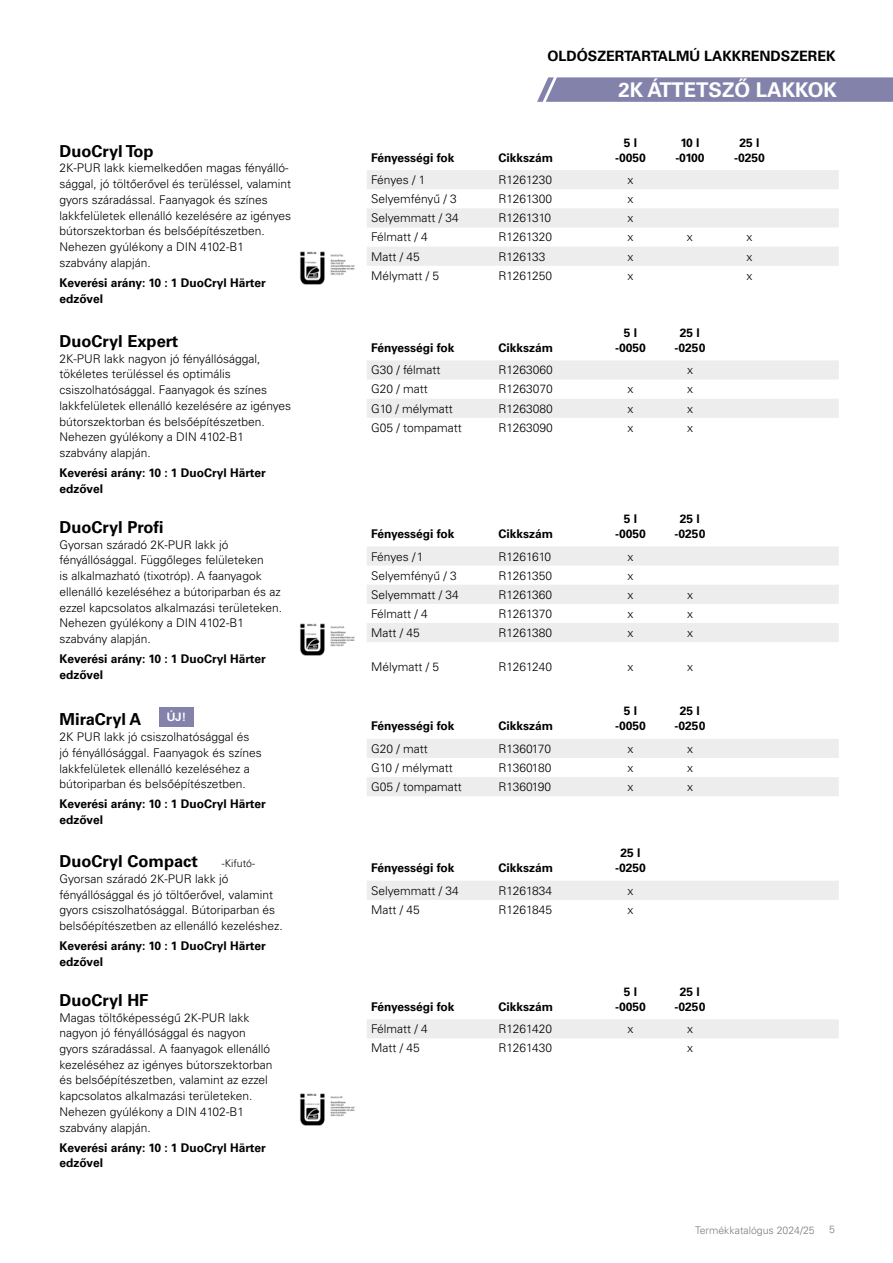
<style>
.page{position:relative;width:893px;height:1263px;background:#fff}
.page>*{position:absolute;margin:0;border:0;box-sizing:border-box;transform-origin:0 0}
.t1{font:700 20.25px "Univers LTCYR 65";color:#fff}
.t2{font:700 16.5px "Univers LT Pro 65";color:#000}
.t3{font:700 14.25px "Univers LTCYR 65";color:#000}
.t4{font:300 12px/15.8px "Univers LT Pro 45";color:#000}
.t5{font:700 12px/15px "Univers LT Pro 65";color:#000;text-align:center}
.t6{font:700 11.55px "Univers LT Pro 65";color:#fff}
.t7{font:300 10.5px "Univers LT Pro 45";color:#7c7b7b}
.t8{font:300 10.5px "Univers LT Pro 45";color:#000}
</style>
<div class="page">
<svg style="left:537px;top:77px;width:356px;height:25px;background:#8887ae"></svg>
<svg style="left:367px;top:170px;width:472px;height:730px"></svg>
<div style="left:367px;top:1019px;width:472px;height:19px;background:#ededed"></div>
<img style="left:300px;top:252px;width:55px;height:33px">
<img style="left:300px;top:623px;width:55px;height:33px">
<div style="left:159px;top:707px;width:35px;height:19px;background:#8382ab"></div>
<img style="left:300px;top:1093px;width:55px;height:33px">
<h2 class="t2" style="left:60px;top:141px;width:96px">DuoCryl Top</h2>
<p class="t4" style="left:60px;top:160px;width:233px">2K-PUR lakk kiemelkedően magas fényálló&shy;sággal, jó töltőerővel és terüléssel, valamint gyors száradással. Faanyagok és színes lakkfelületek ellenálló kezelésére az igényes bútorszektorban és belsőépítészetben.<br>Nehezen gyúlékony a DIN 4102-B1 szabvány alapján.</p>
<p class="t5" style="left:60px;top:275px;width:208px;line-height:15.8px;text-align:left">Keverési arány: 10 : 1 DuoCryl Härter edzővel</p>
<h2 class="t2" style="left:60px;top:331px;width:120px">DuoCryl Expert</h2>
<p class="t4" style="left:60px;top:350px;width:233px">2K-PUR lakk nagyon jó fényállósággal, tökéletes terüléssel és optimális csiszolhatósággal. Faanyagok és színes lakkfelületek ellenálló kezelésére az igényes bútorszektorban és belsőépítészetben.<br>Nehezen gyúlékony a DIN 4102-B1 szabvány alapján.</p>
<p class="t5" style="left:60px;top:465px;width:208px;line-height:15.8px;text-align:left">Keverési arány: 10 : 1 DuoCryl Härter edzővel</p>
<h2 class="t2" style="left:60px;top:517px;width:106px">DuoCryl Profi</h2>
<p class="t4" style="left:60px;top:536px;width:224px">Gyorsan száradó 2K-PUR lakk jó fényállósággal. Függőleges felületeken<br>is alkalmazható (tixotróp). A faanyagok ellenálló kezeléséhez a bútoriparban és az ezzel kapcsolatos alkalmazási területeken.<br>Nehezen gyúlékony a DIN 4102-B1 szabvány alapján.</p>
<p class="t5" style="left:60px;top:651px;width:208px;line-height:15.8px;text-align:left">Keverési arány: 10 : 1 DuoCryl Härter edzővel</p>
<p class="t6" style="left:167px;top:710px;width:21px">ÚJ!</p>
<h2 class="t2" style="left:60px;top:710px;width:83px">MiraCryl A</h2>
<p class="t4" style="left:60px;top:729px;width:204px">2K PUR lakk jó csiszolhatósággal és<br>jó fényállósággal. Faanyagok és színes lakkfelületek ellenálló kezeléséhez a bútoriparban és belsőépítészetben.</p>
<p class="t5" style="left:60px;top:796px;width:208px;line-height:15.8px;text-align:left">Keverési arány: 10 : 1 DuoCryl Härter edzővel</p>
<h2 class="t2" style="left:60px;top:851px;width:140px">DuoCryl Compact</h2>
<p class="t4" style="left:60px;top:871px;width:225px">Gyorsan száradó 2K-PUR lakk jó fényállósággal és jó töltőerővel, valamint gyors csiszolhatósággal. Bútoriparban és belsőépítészetben az ellenálló kezeléshez.</p>
<p class="t5" style="left:60px;top:938px;width:208px;line-height:15.8px;text-align:left">Keverési arány: 10 : 1 DuoCryl Härter edzővel</p>
<p class="t8" style="left:222px;top:857px;width:35px">-Kifutó-</p>
<h2 class="t2" style="left:60px;top:990px;width:90px">DuoCryl HF</h2>
<p class="t4" style="left:60px;top:1009px;width:214px">Magas töltőképességű 2K-PUR lakk nagyon jó fényállósággal és nagyon gyors száradással. A faanyagok ellenálló kezeléséhez az igényes bútorszektorban és belsőépítészetben, valamint az ezzel kapcsolatos alkalmazási területeken.<br>Nehezen gyúlékony a DIN 4102-B1 szabvány alapján.</p>
<p class="t5" style="left:60px;top:1140px;width:208px;line-height:15.8px;text-align:left">Keverési arány: 10 : 1 DuoCryl Härter edzővel</p>
<p class="t3" style="left:548px;top:46px;width:290px">OLDÓSZERTARTALMÚ LAKKRENDSZEREK</p>
<h1 class="t1" style="left:619px;top:76px;width:220px">2K ÁTTETSZŐ LAKKOK</h1>
<p class="t5" style="left:371px;top:150px;width:85px">Fényességi fok</p>
<p class="t5" style="left:499px;top:150px;width:56px">Cikkszám</p>
<p class="t5" style="left:615px;top:135px;width:32px">5 l -0050</p>
<p class="t5" style="left:675px;top:135px;width:31px">10 l -0100</p>
<p class="t5" style="left:734px;top:135px;width:32px">25 l -0250</p>
<p class="t4" style="left:371px;top:172px;width:56px">Fényes / 1</p>
<p class="t4" style="left:499px;top:172px;width:55px">R1261230</p>
<p class="t4" style="left:627px;top:172px;width:7px">x</p>
<p class="t4" style="left:371px;top:191px;width:87px">Selyemfényű / 3</p>
<p class="t4" style="left:499px;top:191px;width:55px">R1261300</p>
<p class="t4" style="left:627px;top:191px;width:7px">x</p>
<p class="t4" style="left:371px;top:210px;width:89px">Selyemmatt / 34</p>
<p class="t4" style="left:499px;top:210px;width:54px">R1261310</p>
<p class="t4" style="left:627px;top:210px;width:7px">x</p>
<p class="t4" style="left:371px;top:229px;width:58px">Félmatt / 4</p>
<p class="t4" style="left:499px;top:229px;width:55px">R1261320</p>
<p class="t4" style="left:627px;top:229px;width:7px">x</p>
<p class="t4" style="left:687px;top:229px;width:7px">x</p>
<p class="t4" style="left:746px;top:229px;width:7px">x</p>
<p class="t4" style="left:371px;top:248px;width:50px">Matt / 45</p>
<p class="t4" style="left:499px;top:248px;width:48px">R126133</p>
<p class="t4" style="left:627px;top:248px;width:7px">x</p>
<p class="t4" style="left:746px;top:248px;width:7px">x</p>
<p class="t4" style="left:371px;top:268px;width:70px">Mélymatt / 5</p>
<p class="t4" style="left:499px;top:268px;width:55px">R1261250</p>
<p class="t4" style="left:627px;top:268px;width:7px">x</p>
<p class="t4" style="left:746px;top:268px;width:7px">x</p>
<p class="t5" style="left:371px;top:340px;width:85px">Fényességi fok</p>
<p class="t5" style="left:499px;top:340px;width:56px">Cikkszám</p>
<p class="t5" style="left:615px;top:325px;width:32px">5 l -0050</p>
<p class="t5" style="left:675px;top:325px;width:32px">25 l -0250</p>
<p class="t4" style="left:371px;top:362px;width:71px">G30 / félmatt</p>
<p class="t4" style="left:499px;top:362px;width:56px">R1263060</p>
<p class="t4" style="left:687px;top:362px;width:7px">x</p>
<p class="t4" style="left:371px;top:381px;width:58px">G20 / matt</p>
<p class="t4" style="left:499px;top:381px;width:56px">R1263070</p>
<p class="t4" style="left:627px;top:381px;width:7px">x</p>
<p class="t4" style="left:687px;top:381px;width:7px">x</p>
<p class="t4" style="left:371px;top:400px;width:83px">G10 / mélymatt</p>
<p class="t4" style="left:499px;top:400px;width:56px">R1263080</p>
<p class="t4" style="left:627px;top:400px;width:7px">x</p>
<p class="t4" style="left:687px;top:400px;width:7px">x</p>
<p class="t4" style="left:371px;top:419px;width:92px">G05 / tompamatt</p>
<p class="t4" style="left:499px;top:419px;width:56px">R1263090</p>
<p class="t4" style="left:627px;top:419px;width:7px">x</p>
<p class="t4" style="left:687px;top:419px;width:7px">x</p>
<p class="t5" style="left:371px;top:526px;width:85px">Fényességi fok</p>
<p class="t5" style="left:499px;top:526px;width:56px">Cikkszám</p>
<p class="t5" style="left:615px;top:511px;width:32px">5 l -0050</p>
<p class="t5" style="left:675px;top:511px;width:32px">25 l -0250</p>
<p class="t4" style="left:371px;top:548px;width:54px">Fényes /1</p>
<p class="t4" style="left:499px;top:548px;width:54px">R1261610</p>
<p class="t4" style="left:627px;top:548px;width:7px">x</p>
<p class="t4" style="left:371px;top:568px;width:87px">Selyemfényű / 3</p>
<p class="t4" style="left:499px;top:568px;width:55px">R1261350</p>
<p class="t4" style="left:627px;top:568px;width:7px">x</p>
<p class="t4" style="left:371px;top:586px;width:89px">Selyemmatt / 34</p>
<p class="t4" style="left:499px;top:586px;width:55px">R1261360</p>
<p class="t4" style="left:627px;top:586px;width:7px">x</p>
<p class="t4" style="left:687px;top:586px;width:7px">x</p>
<p class="t4" style="left:371px;top:605px;width:58px">Félmatt / 4</p>
<p class="t4" style="left:499px;top:605px;width:55px">R1261370</p>
<p class="t4" style="left:627px;top:605px;width:7px">x</p>
<p class="t4" style="left:687px;top:605px;width:7px">x</p>
<p class="t4" style="left:371px;top:625px;width:50px">Matt / 45</p>
<p class="t4" style="left:499px;top:625px;width:55px">R1261380</p>
<p class="t4" style="left:627px;top:625px;width:7px">x</p>
<p class="t4" style="left:687px;top:625px;width:7px">x</p>
<p class="t4" style="left:371px;top:659px;width:70px">Mélymatt / 5</p>
<p class="t4" style="left:499px;top:659px;width:55px">R1261240</p>
<p class="t4" style="left:627px;top:659px;width:7px">x</p>
<p class="t4" style="left:687px;top:659px;width:7px">x</p>
<p class="t5" style="left:371px;top:719px;width:85px">Fényességi fok</p>
<p class="t5" style="left:499px;top:719px;width:56px">Cikkszám</p>
<p class="t5" style="left:615px;top:704px;width:32px">5 l -0050</p>
<p class="t5" style="left:675px;top:704px;width:32px">25 l -0250</p>
<p class="t4" style="left:371px;top:741px;width:58px">G20 / matt</p>
<p class="t4" style="left:499px;top:741px;width:54px">R1360170</p>
<p class="t4" style="left:627px;top:741px;width:7px">x</p>
<p class="t4" style="left:687px;top:741px;width:7px">x</p>
<p class="t4" style="left:371px;top:760px;width:83px">G10 / mélymatt</p>
<p class="t4" style="left:499px;top:760px;width:54px">R1360180</p>
<p class="t4" style="left:627px;top:760px;width:7px">x</p>
<p class="t4" style="left:687px;top:760px;width:7px">x</p>
<p class="t4" style="left:371px;top:779px;width:92px">G05 / tompamatt</p>
<p class="t4" style="left:499px;top:779px;width:54px">R1360190</p>
<p class="t4" style="left:627px;top:779px;width:7px">x</p>
<p class="t4" style="left:687px;top:779px;width:7px">x</p>
<p class="t5" style="left:371px;top:860px;width:85px">Fényességi fok</p>
<p class="t5" style="left:499px;top:860px;width:56px">Cikkszám</p>
<p class="t5" style="left:615px;top:845px;width:32px">25 l -0250</p>
<p class="t4" style="left:371px;top:882px;width:89px">Selyemmatt / 34</p>
<p class="t4" style="left:499px;top:882px;width:55px">R1261834</p>
<p class="t4" style="left:627px;top:882px;width:7px">x</p>
<p class="t4" style="left:371px;top:901px;width:50px">Matt / 45</p>
<p class="t4" style="left:499px;top:901px;width:55px">R1261845</p>
<p class="t4" style="left:627px;top:901px;width:7px">x</p>
<p class="t5" style="left:371px;top:999px;width:85px">Fényességi fok</p>
<p class="t5" style="left:499px;top:999px;width:56px">Cikkszám</p>
<p class="t5" style="left:615px;top:984px;width:32px">5 l -0050</p>
<p class="t5" style="left:675px;top:984px;width:32px">25 l -0250</p>
<p class="t4" style="left:371px;top:1021px;width:58px">Félmatt / 4</p>
<p class="t4" style="left:499px;top:1021px;width:55px">R1261420</p>
<p class="t4" style="left:627px;top:1021px;width:7px">x</p>
<p class="t4" style="left:687px;top:1021px;width:7px">x</p>
<p class="t4" style="left:371px;top:1040px;width:50px">Matt / 45</p>
<p class="t4" style="left:499px;top:1040px;width:55px">R1261430</p>
<p class="t4" style="left:687px;top:1040px;width:7px">x</p>
<p class="t7" style="left:695px;top:1223px;width:121px">Termékkatalógus 2024/25</p>
<p class="t7" style="left:829px;top:1223px;width:7px">5</p>
</div>
